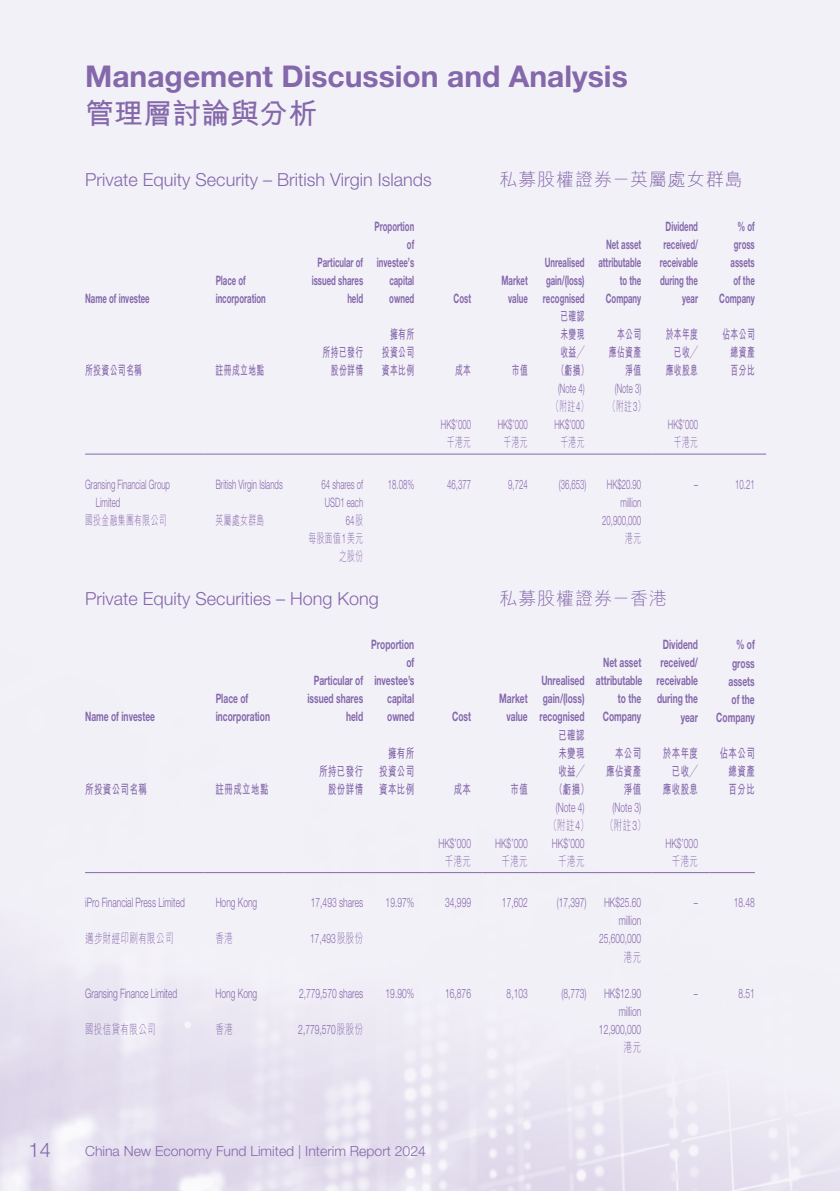
<style>
.page{position:relative;width:840px;height:1191px;background:#fff}
.page>*{position:absolute;margin:0;border:0;box-sizing:border-box;transform-origin:0 0}
.t1{font:700 30px "Helvetica Neue LT Std";color:#8468ab}
.t2{font:700 29px "M Hei HK";color:#8468ab}
.t3{font:300 20px "Helvetica Neue LT Std";color:#8468ab}
.t4{font:300 18px "Helvetica Neue LT Std";color:#8468ab}
.t5{font:300 18px "M Hei HK";letter-spacing:.05em;color:#8468ab}
.t6{font:300 14px "Helvetica Neue LT Std";color:#8468ab}
.t7{font:300 13px/18px "Helvetica Neue LT Std";color:#8468ab;text-align:right;scale:.65 1}
.t8{font:700 13px/18px "Helvetica Neue LT Std";color:#8468ab;text-align:right;scale:.6 1}
.t9{font:700 13px/18px "Helvetica Neue LT Std";color:#8468ab;text-align:right;scale:.65 1}
.t10{font:300 13px/18px "Helvetica Neue LT Std";color:#8468ab;scale:.6 1}
.t11{font:700 13px/18px "M Hei HK";letter-spacing:.05em;color:#8468ab;text-align:right;scale:.6 1}
.t12{font:700 13px/18px "M Hei HK";letter-spacing:.05em;color:#8468ab;text-align:right;scale:.65 1}
.t13{font:300 13px/18px "M Hei HK";letter-spacing:.05em;color:#8468ab;text-align:right;scale:.6 1}
.t14{font:300 13px "M Hei HK";letter-spacing:.05em;color:#8468ab;scale:.65 1}
.s1{font-family:"Helvetica Neue LT Std"}
.s2{font-family:"M Hei HK"}
</style>
<div class="page">
<div style="left:0;top:0;width:839px;height:1191px;background:#f3f1f8"></div>
<hr style="left:85px;top:453px;width:119px;height:1px;background:#8468ab">
<hr style="left:204px;top:453px;width:79px;height:1px;background:#8468ab">
<hr style="left:283px;top:453px;width:86px;height:1px;background:#8468ab">
<hr style="left:369px;top:453px;width:56px;height:1px;background:#8468ab">
<hr style="left:425px;top:453px;width:57px;height:1px;background:#8468ab">
<hr style="left:482px;top:453px;width:57px;height:1px;background:#8468ab">
<hr style="left:539px;top:453px;width:56px;height:1px;background:#8468ab">
<hr style="left:595px;top:453px;width:57px;height:1px;background:#8468ab">
<hr style="left:652px;top:453px;width:57px;height:1px;background:#8468ab">
<hr style="left:709px;top:453px;width:56px;height:1px;background:#8468ab">
<hr style="left:85px;top:872px;width:119px;height:1px;background:#8468ab">
<hr style="left:204px;top:872px;width:79px;height:1px;background:#8468ab">
<hr style="left:283px;top:872px;width:86px;height:1px;background:#8468ab">
<hr style="left:369px;top:872px;width:56px;height:1px;background:#8468ab">
<hr style="left:425px;top:872px;width:57px;height:1px;background:#8468ab">
<hr style="left:482px;top:872px;width:57px;height:1px;background:#8468ab">
<hr style="left:539px;top:872px;width:56px;height:1px;background:#8468ab">
<hr style="left:595px;top:872px;width:57px;height:1px;background:#8468ab">
<hr style="left:652px;top:872px;width:57px;height:1px;background:#8468ab">
<hr style="left:709px;top:872px;width:45px;height:1px;background:#8468ab">
<h1 class="t1" style="left:85px;top:58px;width:544px">Management Discussion and Analysis</h1>
<h2 class="t2" style="left:85px;top:93px;width:233px">管理層討論與分析</h2>
<h3 class="t4" style="left:85px;top:169px;width:348px">Private Equity Security – British Virgin Islands</h3>
<h3 class="t5" style="left:499px;top:170px;width:245px">私募股權證券－英屬處女群島</h3>
<p class="t8" style="left:85px;top:289px;width:109px">Name of investee</p>
<p class="t8" style="left:215px;top:271px;width:85px;text-align:left">Place of incorporation</p>
<p class="t8" style="left:311px;top:253px;width:87px">Particular of issued shares held</p>
<p class="t8" style="left:374px;top:217px;width:68px">Proportion of investee’s capital owned</p>
<p class="t8" style="left:453px;top:289px;width:31px">Cost</p>
<p class="t8" style="left:501px;top:271px;width:45px;text-align:center">Market value</p>
<p class="t8" style="left:542px;top:253px;width:71px;text-align:justify">Unrealised gain/(loss) recognised</p>
<p class="t8" style="left:598px;top:235px;width:73px">Net asset attributable to the<br>Company</p>
<p class="t8" style="left:659px;top:217px;width:65px">Dividend received/ receivable during the year</p>
<p class="t8" style="left:718px;top:217px;width:61px">% of gross assets<br>of the<br>Company</p>
<p class="t11" style="left:85px;top:360px;width:96px">所投資公司名稱</p>
<p class="t11" style="left:215px;top:360px;width:83px">註冊成立地點</p>
<p class="t11" style="left:322px;top:342px;width:69px">所持已發行股份詳情</p>
<p class="t11" style="left:381px;top:324px;width:55px;text-align:justify;text-indent:8px">擁有所投資公司資本比例</p>
<p class="t11" style="left:455px;top:360px;width:28px">成本</p>
<p class="t11" style="left:511px;top:360px;width:28px">市值</p>
<p class="t11" style="left:556px;top:306px;width:54px;text-align:left">已確認未變現收益╱（虧損）</p>
<p class="t11" style="left:608px;top:324px;width:55px">本公司應佔資產淨值</p>
<p class="t11" style="left:665px;top:324px;width:55px">於本年度已收╱應收股息</p>
<p class="t11" style="left:730px;top:324px;width:42px;text-align:justify;text-indent:-8px">佔本公司總資產百分比</p>
<p class="t10" style="left:557px;top:379px;width:46px">(Note 4)</p>
<p class="t10" style="left:614px;top:379px;width:46px">(Note 3)</p>
<p class="t13" style="left:551px;top:397px;width:63px">（附註<span class="s1">4</span>）</p>
<p class="t13" style="left:608px;top:397px;width:63px">（附註<span class="s1">3</span>）</p>
<p class="t10" style="left:440px;top:415px;width:52px">HK$’000</p>
<p class="t10" style="left:497px;top:415px;width:52px">HK$’000</p>
<p class="t10" style="left:554px;top:415px;width:52px">HK$’000</p>
<p class="t10" style="left:667px;top:415px;width:52px">HK$’000</p>
<p class="t13" style="left:446px;top:433px;width:42px">千港元</p>
<p class="t13" style="left:503px;top:433px;width:42px">千港元</p>
<p class="t13" style="left:560px;top:433px;width:42px">千港元</p>
<p class="t13" style="left:673px;top:433px;width:42px">千港元</p>
<p class="t10" style="left:96px;top:475px;width:125px;text-indent:-11px">Gransing Financial Group<br>Limited</p>
<p class="t10" style="left:215px;top:475px;width:113px">British Virgin Islands</p>
<p class="t10" style="left:321px;top:475px;width:71px">64 shares of<br>USD1 each</p>
<p class="t10" style="left:387px;top:475px;width:46px">18.08%</p>
<p class="t10" style="left:447px;top:475px;width:41px">46,377</p>
<p class="t10" style="left:508px;top:475px;width:34px">9,724</p>
<p class="t10" style="left:558px;top:475px;width:48px">(36,653)</p>
<p class="t10" style="left:606px;top:475px;width:59px;text-align:right">HK$20.90 million</p>
<p class="t10" style="left:693px;top:475px;width:8px">–</p>
<p class="t10" style="left:734px;top:475px;width:34px">10.21</p>
<p class="t13" style="left:85px;top:511px;width:137px">國投金融集團有限公司</p>
<p class="t13" style="left:215px;top:511px;width:83px">英屬處女群島</p>
<p class="t10" style="left:345px;top:511px;width:31px">64<span class="s2">股</span></p>
<p class="t13" style="left:308px;top:529px;width:93px">每股面值<span class="s1">1</span>美元之股份</p>
<p class="t10" style="left:602px;top:511px;width:67px">20,900,000</p>
<p class="t13" style="left:625px;top:529px;width:28px">港元</p>
<h3 class="t4" style="left:85px;top:587px;width:295px">Private Equity Securities – Hong Kong</h3>
<h3 class="t5" style="left:499px;top:589px;width:169px">私募股權證券－香港</h3>
<p class="t9" style="left:85px;top:707px;width:109px">Name of investee</p>
<p class="t9" style="left:215px;top:689px;width:85px;text-align:left">Place of incorporation</p>
<p class="t9" style="left:307px;top:671px;width:87px">Particular of issued shares held</p>
<p class="t9" style="left:371px;top:635px;width:68px">Proportion of investee’s capital owned</p>
<p class="t9" style="left:452px;top:707px;width:31px">Cost</p>
<p class="t9" style="left:499px;top:689px;width:45px;text-align:center">Market value</p>
<p class="t9" style="left:539px;top:671px;width:71px;text-align:justify">Unrealised gain/(loss) recognised</p>
<p class="t9" style="left:595px;top:653px;width:73px">Net asset attributable to the<br>Company</p>
<p class="t9" style="left:656px;top:635px;width:65px">Dividend received/ receivable during the year</p>
<p class="t9" style="left:716px;top:635px;width:61px">% of gross assets<br>of the<br>Company</p>
<p class="t12" style="left:85px;top:778px;width:96px">所投資公司名稱</p>
<p class="t12" style="left:215px;top:778px;width:83px">註冊成立地點</p>
<p class="t12" style="left:319px;top:760px;width:69px">所持已發行股份詳情</p>
<p class="t12" style="left:379px;top:742px;width:55px;text-align:justify;text-indent:9px">擁有所投資公司資本比例</p>
<p class="t12" style="left:453px;top:778px;width:28px">成本</p>
<p class="t12" style="left:510px;top:778px;width:28px">市值</p>
<p class="t12" style="left:554px;top:724px;width:54px;text-align:left">已確認未變現收益╱（虧損）</p>
<p class="t12" style="left:606px;top:742px;width:55px">本公司應佔資產淨值</p>
<p class="t12" style="left:662px;top:742px;width:55px">於本年度已收╱應收股息</p>
<p class="t12" style="left:728px;top:742px;width:42px;text-align:justify;text-indent:-9px">佔本公司總資產百分比</p>
<p class="t7" style="left:555px;top:797px;width:46px">(Note 4)</p>
<p class="t7" style="left:612px;top:797px;width:46px">(Note 3)</p>
<p class="t14" style="left:548px;top:818px;width:63px">（附註<span class="s1">4</span>）</p>
<p class="t14" style="left:605px;top:818px;width:63px">（附註<span class="s1">3</span>）</p>
<p class="t7" style="left:438px;top:833px;width:52px">HK$’000</p>
<p class="t7" style="left:495px;top:833px;width:52px">HK$’000</p>
<p class="t7" style="left:551px;top:833px;width:52px">HK$’000</p>
<p class="t7" style="left:665px;top:833px;width:52px">HK$’000</p>
<p class="t14" style="left:444px;top:854px;width:42px">千港元</p>
<p class="t14" style="left:501px;top:854px;width:42px">千港元</p>
<p class="t14" style="left:558px;top:854px;width:42px">千港元</p>
<p class="t14" style="left:671px;top:854px;width:42px">千港元</p>
<p class="t7" style="left:85px;top:893px;width:155px">iPro Financial Press Limited</p>
<p class="t7" style="left:215px;top:893px;width:66px">Hong Kong</p>
<p class="t7" style="left:311px;top:893px;width:82px">17,493 shares</p>
<p class="t7" style="left:385px;top:893px;width:46px">19.97%</p>
<p class="t7" style="left:445px;top:893px;width:41px">34,999</p>
<p class="t7" style="left:501px;top:893px;width:41px">17,602</p>
<p class="t7" style="left:556px;top:893px;width:48px">(17,397)</p>
<p class="t7" style="left:603px;top:893px;width:59px">HK$25.60 million</p>
<p class="t7" style="left:693px;top:893px;width:8px">–</p>
<p class="t7" style="left:733px;top:893px;width:34px">18.48</p>
<p class="t14" style="left:85px;top:932px;width:137px">邁步財經印刷有限公司</p>
<p class="t14" style="left:215px;top:932px;width:28px">香港</p>
<p class="t7" style="left:310px;top:929px;width:83px">17,493<span class="s2">股股份</span></p>
<p class="t7" style="left:598px;top:929px;width:67px">25,600,000</p>
<p class="t14" style="left:623px;top:950px;width:28px">港元</p>
<p class="t7" style="left:85px;top:983px;width:143px">Gransing Finance Limited</p>
<p class="t7" style="left:215px;top:983px;width:66px">Hong Kong</p>
<p class="t7" style="left:299px;top:983px;width:100px">2,779,570 shares</p>
<p class="t7" style="left:385px;top:983px;width:46px">19.90%</p>
<p class="t7" style="left:445px;top:983px;width:41px">16,876</p>
<p class="t7" style="left:506px;top:983px;width:34px">8,103</p>
<p class="t7" style="left:561px;top:983px;width:40px">(8,773)</p>
<p class="t7" style="left:603px;top:983px;width:59px">HK$12.90 million</p>
<p class="t7" style="left:738px;top:983px;width:27px">8.51</p>
<p class="t14" style="left:85px;top:1022px;width:110px">國投信貸有限公司</p>
<p class="t14" style="left:215px;top:1022px;width:28px">香港</p>
<p class="t7" style="left:298px;top:1019px;width:101px">2,779,570<span class="s2">股股份</span></p>
<p class="t7" style="left:598px;top:1019px;width:67px">12,900,000</p>
<p class="t14" style="left:623px;top:1040px;width:28px">港元</p>
<h3 class="t3" style="left:29px;top:1137px;width:24px">14</h3>
<p class="t6" style="left:85px;top:1142px;width:342px">China New Economy Fund Limited | Interim Report 2024</p>
</div>
